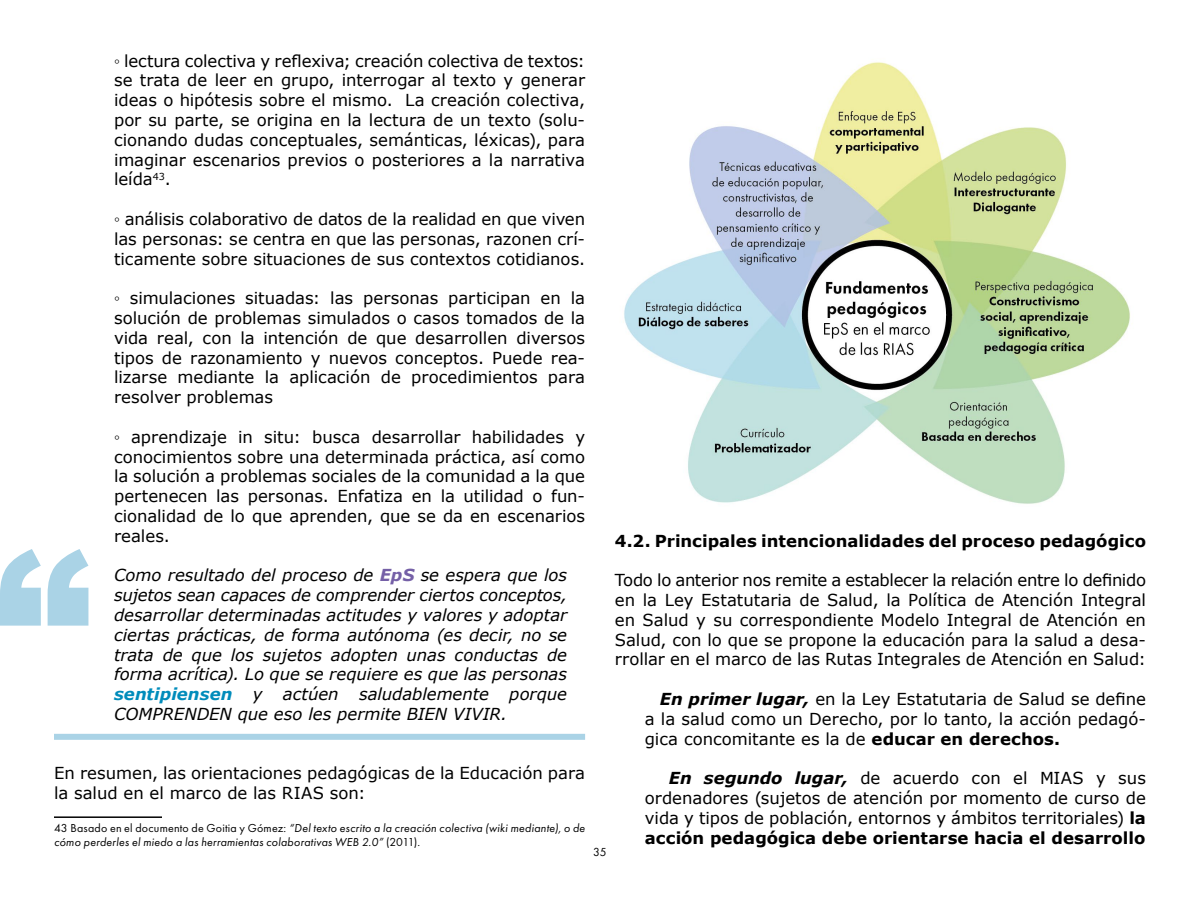
<style>
.page{position:relative;width:1200px;height:900px;background:#fff}
.page>*{position:absolute;margin:0;border:0;box-sizing:border-box;transform-origin:0 0}
.t1{font:16.5px/19.8px "Verdana";color:#000;text-align:justify}
.t2{font:italic 16.5px/19.8px "Verdana";color:#000;text-align:justify}
.t3{font:700 16.5px "Verdana";color:#000}
.t4{font:italic 12px/14.4px "Futura PT";letter-spacing:.015em;color:#000}
.t5{font:12px "Futura PT";color:#000}
.s1{font-weight:700;color:#7560a7}
.s2{font-weight:700;color:#008cbb}
.s3{font-style:normal}
.s4{font-weight:700;font-style:italic}
.s5{font-weight:700}
</style>
<div class="page">
<svg style="left:0;top:549px;width:88px;height:77px"></svg>
<div style="left:54px;top:734px;width:531px;height:6px;background:#aad3e6"></div>
<hr style="left:54px;top:816px;width:108px;height:2px;background:#000">
<img style="left:624px;top:62px;width:506px;height:442px">
<p class="t1" style="left:114px;top:51px;width:473px">◦ lectura colectiva y reflexiva; creación colectiva de textos: se trata de leer en grupo, interrogar al texto y generar ideas o hipótesis sobre el mismo. La creación colectiva, por su parte, se origina en la lectura de un texto (solu&shy;cionando dudas conceptuales, semánticas, léxicas), para imaginar escenarios previos o posteriores a la narrativa leída<sup>43</sup>.</p>
<p class="t1" style="left:114px;top:209px;width:473px">◦ análisis colaborativo de datos de la realidad en que viven las personas: se centra en que las personas, razonen crí&shy;ticamente sobre situaciones de sus contextos cotidianos.</p>
<p class="t1" style="left:114px;top:289px;width:473px">◦ simulaciones situadas: las personas participan en la solución de problemas simulados o casos tomados de la vida real, con la intención de que desarrollen diversos tipos de razonamiento y nuevos conceptos. Puede rea&shy;lizarse mediante la aplicación de procedimientos para resolver problemas</p>
<p class="t1" style="left:114px;top:427px;width:473px">◦ aprendizaje in situ: busca desarrollar habilidades y conocimientos sobre una determinada práctica, así como la solución a problemas sociales de la comunidad a la que pertenecen las personas. Enfatiza en la utilidad o fun&shy;cionalidad de lo que aprenden, que se da en escenarios reales.</p>
<p class="t2" style="left:114px;top:566px;width:455px">Como resultado del proceso de <span class="s1">EpS</span> se espera que los sujetos sean capaces de comprender ciertos conceptos, desarrollar determinadas actitudes y valores y adoptar ciertas prácticas, de forma autónoma (es decir, no se trata de que los sujetos adopten unas conductas de forma acrítica). Lo que se requiere es que las personas <span class="s2">sentipiensen</span> y actúen saludablemente porque COMPRENDEN que eso les permite BIEN VIVIR.</p>
<p class="t1" style="left:54px;top:764px;width:533px">En resumen, las orientaciones pedagógicas de la Educación para la salud en el marco de las RIAS son:</p>
<p class="t4" style="left:54px;top:820px;width:533px"><span class="s3">43 Basado en el documento de Goitia y Gómez:</span> “Del texto escrito a la creación colectiva (wiki mediante), o de cómo perderles el miedo a las herramientas colaborativas WEB 2.0” <span class="s3">(2011).</span></p>
<p class="t5" style="left:593px;top:845px;width:15px">35</p>
<p class="t3" style="left:615px;top:530px;width:533px">4.2. Principales intencionalidades del proceso pedagógico</p>
<p class="t1" style="left:615px;top:571px;width:533px">Todo lo anterior nos remite a establecer la relación entre lo definido en la Ley Estatutaria de Salud, la Política de Atención Integral en Salud y su correspondiente Modelo Integral de Atención en Salud, con lo que se propone la educación para la salud a desa&shy;rrollar en el marco de las Rutas Integrales de Atención en Salud:</p>
<p class="t1" style="left:645px;top:689px;width:503px;text-indent:15px"><span class="s4">En primer lugar,</span> en la Ley Estatutaria de Salud se define a la salud como un Derecho, por lo tanto, la acción pedagó&shy;gica concomitante es la de <span class="s5">educar en derechos.</span></p>
<p class="t1" style="left:645px;top:769px;width:503px;text-indent:24px"><span class="s4">En segundo lugar,</span> de acuerdo con el MIAS y sus ordenadores (sujetos de atención por momento de curso de vida y tipos de población, entornos y ámbitos territoriales) <span class="s5">la acción pedagógica debe orientarse hacia el desarrollo</span></p>
</div>
